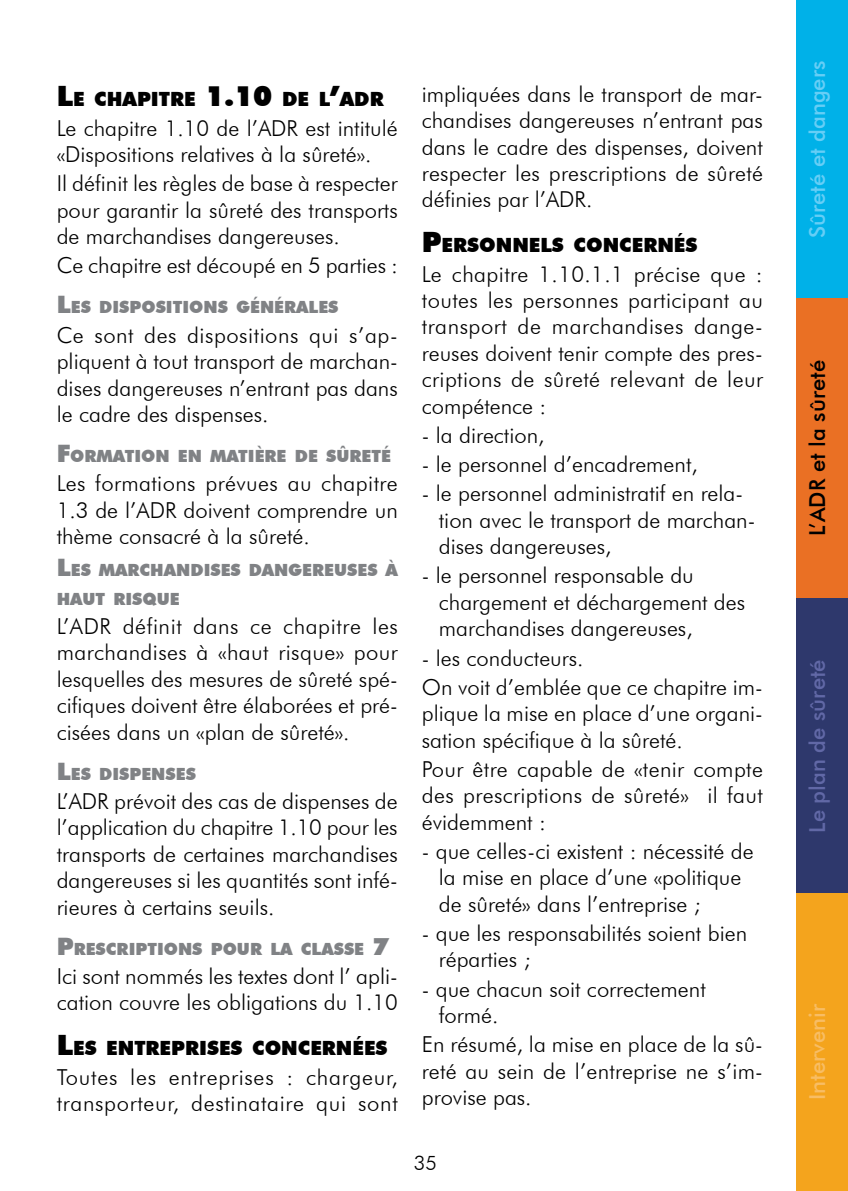
<style>
.page{position:relative;width:848px;height:1191px;background:#fff}
.page>*{position:absolute;margin:0;border:0;box-sizing:border-box;transform-origin:0 0}
.t1{font:300 22px/26.4px "Futura BT";color:#000}
.t2{font:300 22px/26.4px "Futura BT";letter-spacing:.03em;color:#000}
.t3{font:500 22px "Futura BT";color:#66cef6}
.t4{font:500 22px "Futura BT";color:#000}
.t5{font:500 22px "Futura BT";color:#6168a6}
.t6{font:500 22px "Futura BT";color:#f8bd64}
.t7{font:300 20px "Futura BT";color:#000}
.t8{font:900 19.6px "Futura BT";color:#000}
.t9{font:900 16.8px/28.8px "Futura BT";color:#808285}
.s1{font-size:28px}
.s2{font-size:24px}
</style>
<div class="page">
<div style="left:797px;top:0;width:51px;height:298px;background:#00b1e8"></div>
<div style="left:797px;top:298px;width:51px;height:300px;background:#ea7024"></div>
<div style="left:797px;top:598px;width:51px;height:295px;background:#2e386c"></div>
<div style="left:797px;top:893px;width:51px;height:298px;background:#f4a41d"></div>
<p class="t8" style="left:57px;top:87px;width:328px"><span class="s1">L</span>E CHAPITRE <span class="s1">1.10</span> DE L<span class="s1">’</span>ADR</p>
<p class="t1" style="left:57px;top:114px;width:342px">Le chapitre 1.10 de l’ADR est intitulé «Dispositions relatives à la sûreté».</p>
<p class="t1" style="left:57px;top:170px;width:342px;text-align:justify">Il définit les règles de base à respecter pour garantir la sûreté des transports de marchandises dangereuses.</p>
<p class="t1" style="left:57px;top:252px;width:342px">Ce chapitre est découpé en 5 parties :</p>
<p class="t9" style="left:57px;top:293px;width:283px"><span class="s2">L</span>ES DISPOSITIONS GÉNÉRALES</p>
<p class="t1" style="left:57px;top:321px;width:342px;text-align:justify">Ce sont des dispositions qui s’ap&shy;pliquent à tout transport de marchan&shy;dises dangereuses n’entrant pas dans le cadre des dispenses.</p>
<p class="t9" style="left:57px;top:441px;width:336px"><span class="s2">F</span>ORMATION EN MATIÈRE DE SÛRETÉ</p>
<p class="t1" style="left:57px;top:470px;width:342px;text-align:justify">Les formations prévues au chapitre 1.3 de l’ADR doivent comprendre un thème consacré à la sûreté.</p>
<p class="t9" style="left:57px;top:555px;width:342px"><span class="s2">L</span>ES MARCHANDISES DANGEREUSES À<br>HAUT RISQUE</p>
<p class="t1" style="left:57px;top:612px;width:343px;text-align:justify">L’ADR définit dans ce chapitre les marchandises à «haut risque» pour lesquelles des mesures de sûreté spé&shy;cifiques doivent être élaborées et pré&shy;cisées dans un «plan de sûreté».</p>
<p class="t9" style="left:57px;top:759px;width:140px"><span class="s2">L</span>ES DISPENSES</p>
<p class="t1" style="left:57px;top:787px;width:342px;text-align:justify">L’ADR prévoit des cas de dispenses de l’application du chapitre 1.10 pour les transports de certaines marchandises dangereuses si les quantités sont infé&shy;rieures à certains seuils.</p>
<p class="t9" style="left:57px;top:934px;width:333px"><span class="s2">P</span>RESCRIPTIONS POUR LA CLASSE <span class="s2">7</span></p>
<p class="t1" style="left:57px;top:962px;width:342px">Ici sont nommés les textes dont l’ apli&shy;cation couvre les obligations du 1.10</p>
<p class="t8" style="left:57px;top:1036px;width:332px"><span class="s1">L</span>ES ENTREPRISES CONCERNÉES</p>
<p class="t2" style="left:57px;top:1063px;width:343px">Toutes les entreprises : chargeur, transporteur, destinataire qui sont</p>
<p class="t1" style="left:422px;top:81px;width:343px;text-align:justify">impliquées dans le transport de mar&shy;chandises dangereuses n’entrant pas dans le cadre des dispenses, doivent respecter les prescriptions de sûreté définies par l’ADR.</p>
<p class="t8" style="left:422px;top:233px;width:277px"><span class="s1">P</span>ERSONNELS CONCERNÉS</p>
<p class="t1" style="left:422px;top:260px;width:342px;text-align:justify">Le chapitre 1.10.1.1 précise que : toutes les personnes participant au transport de marchandises dange&shy;reuses doivent tenir compte des pres&shy;criptions de sûreté relevant de leur compétence :</p>
<p class="t1" style="left:422px;top:422px;width:124px">- la direction,</p>
<p class="t1" style="left:422px;top:451px;width:277px">- le personnel d’encadrement,</p>
<p class="t1" style="left:439px;top:480px;width:318px;text-indent:-17px">- le personnel administratif en rela&shy;tion avec le transport de marchan&shy;dises dangereuses,</p>
<p class="t1" style="left:439px;top:562px;width:308px;text-indent:-17px">- le personnel responsable du chargement et déchargement des marchandises dangereuses,</p>
<p class="t1" style="left:422px;top:643px;width:342px;line-height:29.2px">- les conducteurs.<br>On voit d’emblée que ce chapitre im-</p>
<p class="t1" style="left:422px;top:700px;width:342px">plique la mise en place d’une organi&shy;sation spécifique à la sûreté.</p>
<p class="t1" style="left:422px;top:755px;width:342px;text-align:justify">Pour être capable de «tenir compte des prescriptions de sûreté» il faut évidemment :</p>
<p class="t1" style="left:439px;top:837px;width:316px;text-indent:-17px">- que celles-ci existent : nécessité de la mise en place d’une «politique de sûreté» dans l’entreprise ;</p>
<p class="t1" style="left:439px;top:919px;width:310px;text-indent:-17px">- que les responsabilités soient bien réparties ;</p>
<p class="t1" style="left:439px;top:975px;width:268px;text-indent:-17px">- que chacun soit correctement formé.</p>
<p class="t1" style="left:422px;top:1031px;width:342px;text-align:justify">En résumé, la mise en place de la sû&shy;reté au sein de l’entreprise ne s’im&shy;provise pas.</p>
<p class="t7" style="left:414px;top:1150px;width:25px">35</p>
<p class="t3" style="left:803px;top:238px;width:179px;rotate:-90deg">Sûreté et dangers</p>
<p class="t4" style="left:803px;top:536px;width:177px;rotate:-90deg">L’ADR et la sûreté</p>
<p class="t5" style="left:803px;top:832px;width:175px;rotate:-90deg">Le plan de sûreté</p>
<p class="t6" style="left:803px;top:1099px;width:97px;rotate:-90deg">Intervenir</p>
</div>
